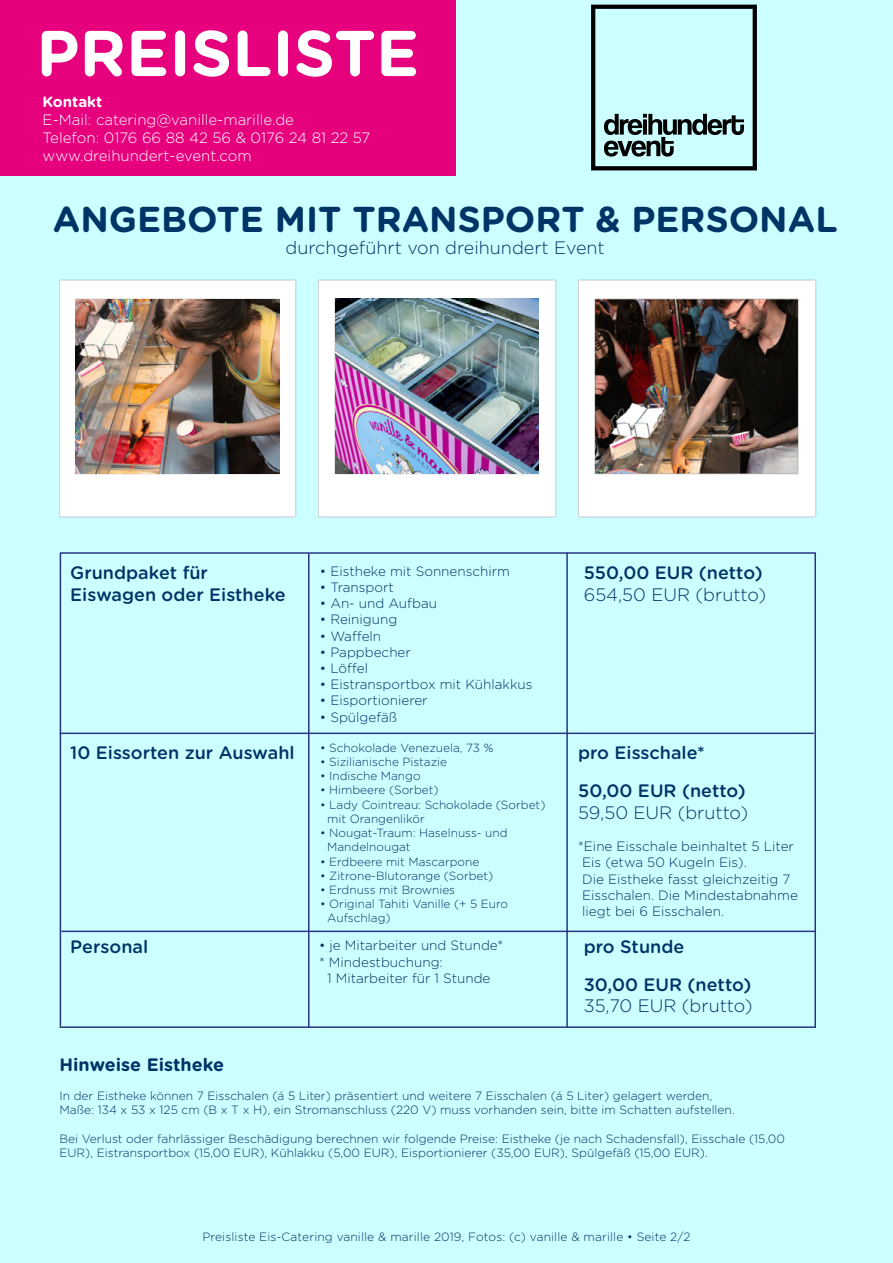
<style>
.page{position:relative;width:893px;height:1263px;background:#cff}
.page>*{position:absolute;margin:0;border:0;box-sizing:border-box;transform-origin:0 0}
.t1{font:700 64.5px "Gotham Rounded";color:#fff}
.t2{font:700 36px "Gotham Rounded";color:#036}
.t3{font:500 18px/37.8px "Gotham Rounded";color:#036}
.t4{font:300 18px "Gotham Rounded";color:#036}
.t5{font:700 18px "Gotham Rounded";color:#036}
.t6{font:300 15px/18px "Gotham Rounded";color:#fff}
.t7{font:15px/18px "Myriad Pro";color:#fff}
.t8{font:700 15px "Gotham Rounded";color:#fff}
.t9{font:300 13.5px/16.2px "Gotham Rounded";color:#036}
.t10{font:300 12px/14.4px "Gotham Rounded";color:#036}
.t11{font:300 11.85px/14.2px "Gotham Rounded";color:#036}
</style>
<div class="page">
<hr style="left:60px;top:552px;width:756px;height:2px;background:#283583">
<hr style="left:60px;top:732px;width:754px;height:2px;background:#283583">
<hr style="left:60px;top:553px;width:1px;height:473px;background:#283583">
<hr style="left:59px;top:1026px;width:757px;height:2px;background:#283583">
<img style="left:59px;top:279px;width:238px;height:239px">
<img style="left:318px;top:279px;width:239px;height:239px">
<img style="left:76px;top:300px;width:203px;height:174px">
<img style="left:335px;top:299px;width:204px;height:175px">
<div style="left:0;top:0;width:455px;height:175px;background:#e6007d"></div>
<svg style="left:591px;top:5px;width:166px;height:165px"></svg>
<hr style="left:308px;top:554px;width:1px;height:473px;background:#283583">
<hr style="left:566px;top:553px;width:2px;height:475px;background:#283583">
<hr style="left:814px;top:553px;width:2px;height:475px;background:#283583">
<hr style="left:61px;top:930px;width:755px;height:2px;background:#283583">
<img style="left:578px;top:279px;width:239px;height:239px">
<h1 class="t1" style="left:36px;top:6px;width:384px">PREISLISTE</h1>
<p class="t8" style="left:43px;top:91px;width:61px">Kontakt</p>
<p class="t6" style="left:43px;top:110px;width:329px">E-Mail: catering@vanille-marille.de<br>Telefon: 0176 66 88 42 56 &amp; 0176 24 81 22 57 www.dreihundert-event.com</p>
<p class="t7" style="left:43px;top:97px;width:151px">Falk Rahn hallo@vanille-marille.de mobil: 0160 44 74 005 www.vanille-marille.de</p>
<h2 class="t2" style="left:53px;top:193px;width:786px">ANGEBOTE MIT TRANSPORT &amp; PERSONAL</h2>
<h3 class="t4" style="left:286px;top:235px;width:321px">durchgeführt von dreihundert Event</h3>
<h3 class="t3" style="left:70px;top:561px;width:217px;line-height:21.6px">Grundpaket für<br>Eiswagen oder Eistheke</h3>
<h3 class="t3" style="left:70px;top:733px;width:226px">10 Eissorten zur Auswahl</h3>
<h3 class="t3" style="left:70px;top:927px;width:79px">Personal</h3>
<p class="t9" style="left:320px;top:562px;width:192px">• Eistheke mit Sonnenschirm</p>
<p class="t9" style="left:320px;top:579px;width:75px">• Transport</p>
<p class="t9" style="left:320px;top:595px;width:119px">• An- und Aufbau</p>
<p class="t9" style="left:320px;top:611px;width:79px">• Reinigung</p>
<p class="t9" style="left:320px;top:627px;width:63px">• Waffeln</p>
<p class="t9" style="left:320px;top:643px;width:92px">• Pappbecher</p>
<p class="t9" style="left:320px;top:660px;width:50px">• Löffel</p>
<p class="t9" style="left:320px;top:676px;width:214px">• Eistransportbox mit Kühlakkus</p>
<p class="t9" style="left:320px;top:692px;width:109px">• Eisportionierer</p>
<p class="t9" style="left:320px;top:708px;width:79px">• Spülgefäß</p>
<p class="t11" style="left:320px;top:740px;width:175px">• Schokolade Venezuela, 73 %</p>
<p class="t11" style="left:320px;top:754px;width:129px">• Sizilianische Pistazie</p>
<p class="t11" style="left:320px;top:768px;width:102px">• Indische Mango</p>
<p class="t11" style="left:320px;top:782px;width:120px">• Himbeere (Sorbet)</p>
<p class="t11" style="left:327px;top:797px;width:220px;text-indent:-7px">• Lady Cointreau: Schokolade (Sorbet) mit Orangenlikör</p>
<p class="t11" style="left:327px;top:825px;width:182px;text-indent:-7px">• Nougat-Traum: Haselnuss- und<br>Mandelnougat</p>
<p class="t11" style="left:320px;top:854px;width:161px">• Erdbeere mit Mascarpone</p>
<p class="t11" style="left:320px;top:868px;width:175px">• Zitrone-Blutorange (Sorbet)</p>
<p class="t11" style="left:320px;top:882px;width:137px">• Erdnuss mit Brownies</p>
<p class="t11" style="left:327px;top:896px;width:182px;text-indent:-7px">• Original Tahiti Vanille (+ 5 Euro<br>Aufschlag)</p>
<p class="t9" style="left:319px;top:937px;width:186px">• je Mitarbeiter und Stunde*</p>
<p class="t9" style="left:319px;top:953px;width:125px">* Mindestbuchung:</p>
<p class="t9" style="left:327px;top:969px;width:165px">1 Mitarbeiter für 1 Stunde</p>
<h3 class="t3" style="left:584px;top:553px;width:180px">550,00 EUR (netto)</h3>
<h3 class="t4" style="left:584px;top:583px;width:184px">654,50 EUR (brutto)</h3>
<h3 class="t3" style="left:578px;top:733px;width:169px">pro Eisschale*<br>50,00 EUR (netto)</h3>
<h3 class="t4" style="left:578px;top:800px;width:172px">59,50 EUR (brutto)</h3>
<p class="t9" style="left:582px;top:838px;width:217px;text-indent:-4px">*Eine Eisschale beinhaltet 5 Liter<br>Eis (etwa 50 Kugeln Eis).<br>Die Eistheke fasst gleichzeitig 7<br>Eisschalen. Die Mindestabnahme liegt bei 6 Eisschalen.</p>
<h3 class="t3" style="left:584px;top:927px;width:169px">pro Stunde<br>30,00 EUR (netto)</h3>
<h3 class="t4" style="left:584px;top:994px;width:170px">35,70 EUR (brutto)</h3>
<h3 class="t5" style="left:59px;top:1051px;width:166px">Hinweise Eistheke</h3>
<p class="t10" style="left:59px;top:1088px;width:677px">In der Eistheke können 7 Eisschalen (á 5 Liter) präsentiert und weitere 7 Eisschalen (á 5 Liter) gelagert werden,<br>Maße: 134 x 53 x 125 cm (B x T x H), ein Stromanschluss (220 V) muss vorhanden sein, bitte im Schatten aufstellen.</p>
<p class="t10" style="left:59px;top:1131px;width:727px">Bei Verlust oder fahrlässiger Beschädigung berechnen wir folgende Preise: Eistheke (je nach Schadensfall), Eisschale (15,00<br>EUR), Eistransportbox (15,00 EUR), Kühlakku (5,00 EUR), Eisportionierer (35,00 EUR), Spülgefäß (15,00 EUR).</p>
<p class="t10" style="left:202px;top:1229px;width:489px">Preisliste Eis-Catering vanille &amp; marille 2019, Fotos: (c) vanille &amp; marille • Seite 2/2</p>
</div>
